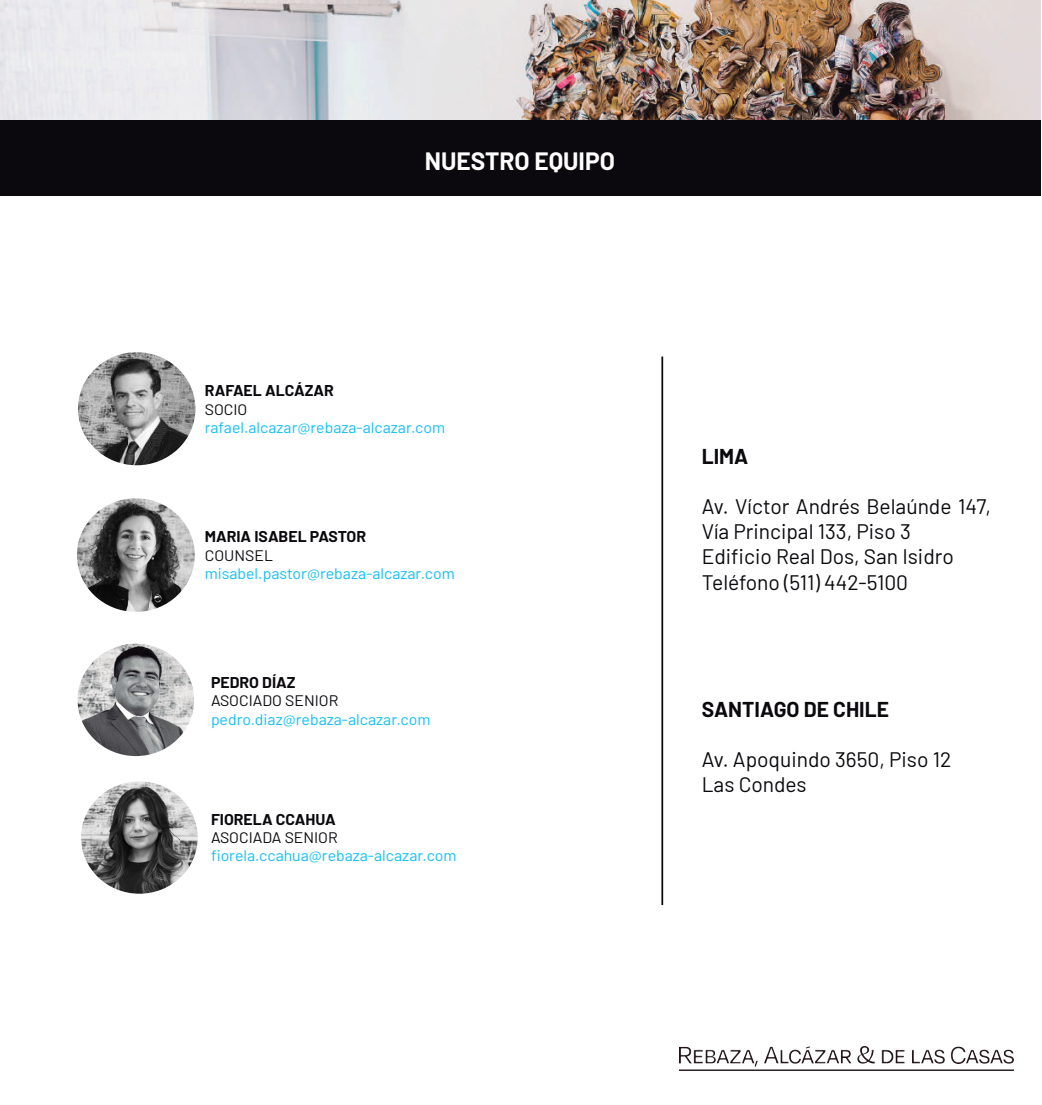
<style>
.page{position:relative;width:1042px;height:1105px;background:#fff}
.page>*{position:absolute;margin:0;border:0;box-sizing:border-box;transform-origin:0 0}
.t1{font:700 24.5px "Barlow";color:#fff}
.t2{font:21px/25.2px "Barlow";color:#0b090d}
.t3{font:700 21px "Barlow";color:#0b090d}
.t4{font:15.22px "Barlow";color:#13bff1;scale:1.04 1}
.t5{font:700 15.22px "Barlow";color:#0b090d;scale:1.04 1}
.t6{font:15.22px "Barlow";color:#0b090d;scale:1.04 1}
</style>
<div class="page">
<img style="left:81px;top:781px;width:117px;height:113px">
<img style="left:77px;top:498px;width:118px;height:114px">
<img style="left:78px;top:352px;width:117px;height:113px">
<img style="left:0;top:0;width:1041px;height:121px">
<img style="left:679px;top:1047px;width:334px;height:24px">
<div style="left:0;top:121px;width:1041px;height:75px;background:#0b090d"></div>
<hr style="left:661px;top:357px;width:2px;height:548px;background:#0b090d">
<img style="left:78px;top:644px;width:116px;height:112px">
<h1 class="t1" style="left:425px;top:143px;width:192px">NUESTRO EQUIPO</h1>
<p class="t5" style="left:205px;top:380px;width:126px">RAFAEL ALCÁZAR</p>
<p class="t6" style="left:205px;top:398px;width:43px">SOCIO</p>
<p class="t4" style="left:205px;top:416px;width:233px">rafael.alcazar@rebaza-alcazar.com</p>
<p class="t5" style="left:205px;top:526px;width:157px">MARIA ISABEL PASTOR</p>
<p class="t6" style="left:205px;top:544px;width:67px">COUNSEL</p>
<p class="t4" style="left:205px;top:562px;width:242px">misabel.pastor@rebaza-alcazar.com</p>
<p class="t5" style="left:211px;top:671px;width:83px">PEDRO DÍAZ</p>
<p class="t6" style="left:211px;top:690px;width:124px">ASOCIADO SENIOR</p>
<p class="t4" style="left:211px;top:708px;width:213px">pedro.diaz@rebaza-alcazar.com</p>
<p class="t5" style="left:211px;top:808px;width:121px">FIORELA CCAHUA</p>
<p class="t6" style="left:211px;top:827px;width:123px">ASOCIADA SENIOR</p>
<p class="t4" style="left:211px;top:845px;width:238px">fiorela.ccahua@rebaza-alcazar.com</p>
<h2 class="t3" style="left:702px;top:440px;width:48px">LIMA</h2>
<h2 class="t2" style="left:702px;top:492px;width:291px">Av. Víctor Andrés Belaúnde 147,<br>Vía Principal 133, Piso 3<br>Edificio Real Dos, San Isidro<br>Teléfono (511) 442-5100</h2>
<h2 class="t3" style="left:702px;top:694px;width:189px">SANTIAGO DE CHILE</h2>
<h2 class="t2" style="left:702px;top:745px;width:251px">Av. Apoquindo 3650, Piso 12<br>Las Condes</h2>
</div>
